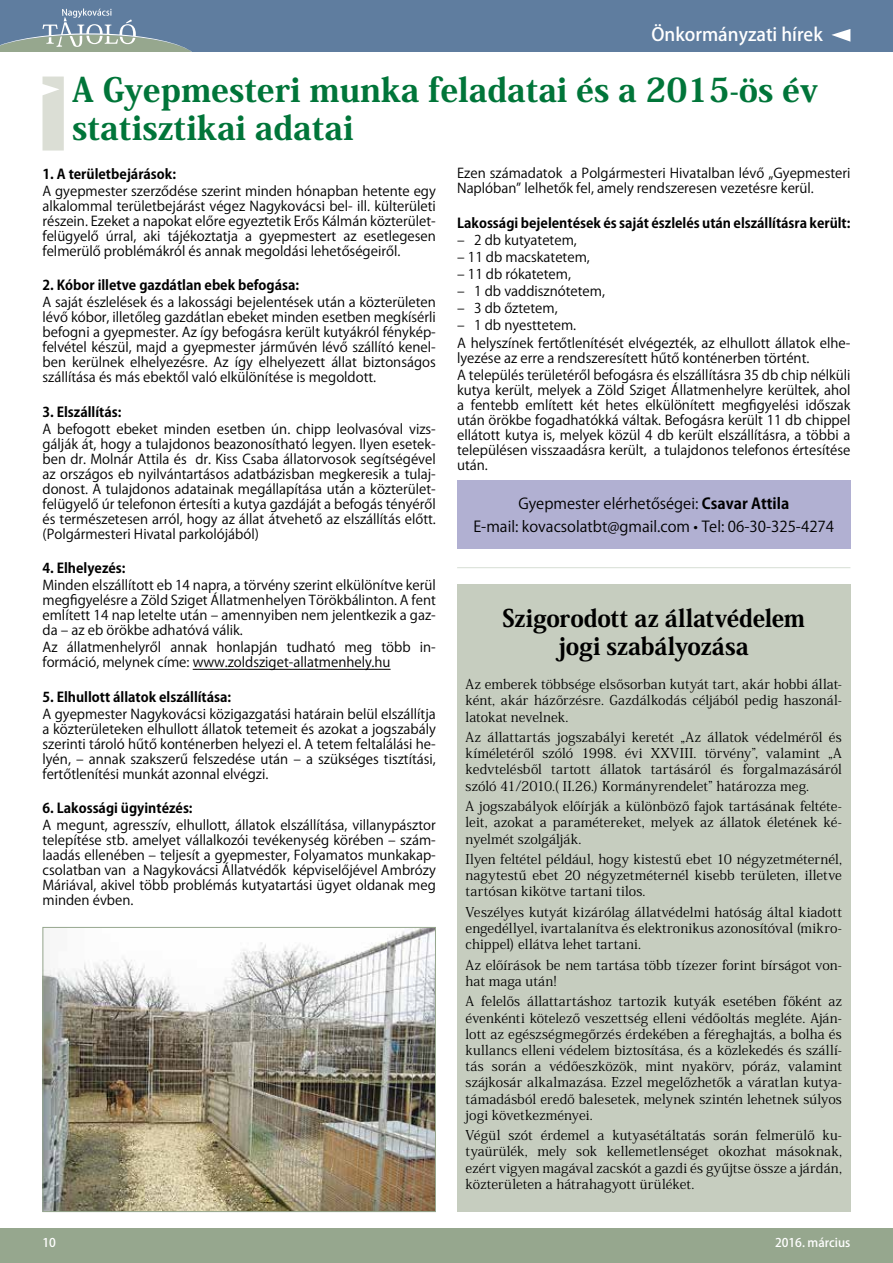
<style>
.page{position:relative;width:893px;height:1263px;background:#fff}
.page>*{position:absolute;margin:0;border:0;box-sizing:border-box;transform-origin:0 0}
.t1{font:800 33px/37.5px "Koz Min Pr 6 N";color:#007539}
.t2{font:800 24px/28.8px "Koz Min Pr 6 N";letter-spacing:-.005em;color:#000;text-align:center;scale:.96 1}
.t3{font:500 18px "Koz Go Pr 6 N";color:#fff}
.t4{font:15px/22.2px "Koz Go Pr 6 N";color:#000;text-align:center}
.t5{font:13.5px/15px "Koz Go Pr 6 N";color:#000;text-align:justify}
.t6{font:13.5px/16.2px "Koz Min Pr 6 N";letter-spacing:.005em;color:#000;text-align:justify}
.t7{font:700 13.5px "Koz Go Pr 6 N";color:#000}
.t8{font:500 12px "Koz Go Pr 6 N";color:#fff}
.s1{font-weight:700}
</style>
<div class="page">
<div style="left:0;top:0;width:893px;height:51px;background:#5f7d9f"></div>
<svg style="left:831px;top:29px;width:19px;height:13px"></svg>
<svg style="left:0;top:9px;width:191px;height:42px"></svg>
<div style="left:0;top:1229px;width:893px;height:34px;background:#96a78e"></div>
<hr style="left:193px;top:669px;width:198px;height:1px;background:#000">
<svg style="left:43px;top:77px;width:21px;height:74px"></svg>
<img style="left:45px;top:929px;width:389px;height:281px">
<div style="left:43px;top:927px;width:393px;height:285px;border:1px solid #96a78e"></div>
<div style="left:457px;top:585px;width:393px;height:627px;background:#c6cdbf"></div>
<hr style="left:457px;top:567px;width:393px;height:1px;background:#96a78e">
<div style="left:457px;top:480px;width:393px;height:69px;background:#b1b0d2"></div>
<h3 class="t3" style="left:651px;top:25px;width:173px">Önkormányzati hírek</h3>
<h1 class="t1" style="left:72px;top:72px;width:747px">A Gyepmesteri munka feladatai és a 2015-ös év statisztikai adatai</h1>
<p class="t7" style="left:43px;top:166px;width:135px">1. A területbejárások:</p>
<p class="t5" style="left:43px;top:184px;width:395px">A gyepmester szerződése szerint minden hónapban hetente egy alkalommal területbejárást végez Nagykovácsi bel- ill. külterületi részein. Ezeket a napokat előre egyeztetik Erős Kálmán közterület&shy;felügyelő úrral, aki tájékoztatja a gyepmestert az esetlegesen felmerülő problémákról és annak megoldási lehetőségeiről.</p>
<p class="t7" style="left:43px;top:278px;width:258px">2. Kóbor illetve gazdátlan ebek befogása:</p>
<p class="t5" style="left:43px;top:295px;width:395px">A saját észlelések és a lakossági bejelentések után a közterületen lévő kóbor, illetőleg gazdátlan ebeket minden esetben megkísérli befogni a gyepmester. Az így befogásra került kutyákról fénykép&shy;felvétel készül, majd a gyepmester járművén lévő szállító kenel&shy;ben kerülnek elhelyezésre. Az így elhelyezett állat biztonságos szállítása és más ebektől való elkülönítése is megoldott.</p>
<p class="t7" style="left:43px;top:404px;width:80px">3. Elszállítás:</p>
<p class="t5" style="left:43px;top:422px;width:395px">A befogott ebeket minden esetben ún. chipp leolvasóval vizs&shy;gálják át, hogy a tulajdonos beazonosítható legyen. Ilyen esetek&shy;ben dr. Molnár Attila és dr. Kiss Csaba állatorvosok segítségével az országos eb nyilvántartásos adatbázisban megkeresik a tulaj&shy;donost. A tulajdonos adatainak megállapítása után a közterület&shy;felügyelő úr telefonon értesíti a kutya gazdáját a befogás tényéről és természetesen arról, hogy az állat átvehető az elszállítás előtt. (Polgármesteri Hivatal parkolójából)</p>
<p class="t7" style="left:43px;top:560px;width:85px">4. Elhelyezés:</p>
<p class="t5" style="left:43px;top:578px;width:395px">Minden elszállított eb 14 napra, a törvény szerint elkülönítve kerül megfigyelésre a Zöld Sziget Állatmenhelyen Törökbálinton. A fent említett 14 nap letelte után – amennyiben nem jelentkezik a gaz&shy;da – az eb örökbe adhatóvá válik.</p>
<p class="t5" style="left:43px;top:640px;width:395px">Az állatmenhelyről annak honlapján tudható meg több in&shy;formáció, melynek címe: www.zoldsziget-allatmenhely.hu</p>
<p class="t7" style="left:43px;top:689px;width:190px">5. Elhullott állatok elszállítása:</p>
<p class="t5" style="left:43px;top:707px;width:395px">A gyepmester Nagykovácsi közigazgatási határain belül elszállítja a közterületeken elhullott állatok tetemeit és azokat a jogszabály szerinti tároló hűtő konténerben helyezi el. A tetem feltalálási he&shy;lyén, – annak szakszerű felszedése után – a szükséges tisztítási, fertőtlenítési munkát azonnal elvégzi.</p>
<p class="t7" style="left:43px;top:800px;width:152px">6. Lakossági ügyintézés:</p>
<p class="t5" style="left:43px;top:818px;width:395px">A megunt, agresszív, elhullott, állatok elszállítása, villanypásztor telepítése stb. amelyet vállalkozói tevékenység körében – szám&shy;laadás ellenében – teljesít a gyepmester, Folyamatos munkakap&shy;csolatban van a Nagykovácsi Állatvédők képviselőjével Ambrózy Máriával, akivel több problémás kutyatartási ügyet oldanak meg minden évben.</p>
<p class="t5" style="left:457px;top:166px;width:395px">Ezen számadatok a Polgármesteri Hivatalban lévő „Gyepmesteri<br>Naplóban” lelhetők fel, amely rendszeresen vezetésre kerül.</p>
<p class="t7" style="left:457px;top:215px;width:395px">Lakossági bejelentések és saját észlelés után elszállításra került:</p>
<p class="t5" style="left:457px;top:233px;width:121px">– 2 db kutyatetem,</p>
<p class="t5" style="left:457px;top:250px;width:134px">– 11 db macskatetem,</p>
<p class="t5" style="left:457px;top:267px;width:115px">– 11 db rókatetem,</p>
<p class="t5" style="left:457px;top:284px;width:149px">– 1 db vaddisznótetem,</p>
<p class="t5" style="left:457px;top:301px;width:102px">– 3 db őztetem,</p>
<p class="t5" style="left:457px;top:317px;width:395px;line-height:17.1px">– 1 db nyesttetem.<br>A helyszínek fertőtlenítését elvégezték, az elhullott állatok elhe-</p>
<p class="t5" style="left:457px;top:349px;width:395px;line-height:17.1px">lyezése az erre a rendszeresített hűtő konténerben történt.<br>A település területéről befogásra és elszállításra 35 db chip nélküli</p>
<p class="t5" style="left:457px;top:383px;width:395px">kutya került, melyek a Zöld Sziget Állatmenhelyre kerültek, ahol a fentebb említett két hetes elkülönített megfigyelési időszak után örökbe fogadhatókká váltak. Befogásra került 11 db chippel ellátott kutya is, melyek közül 4 db került elszállításra, a többi a településen visszaadásra került, a tulajdonos telefonos értesítése után.</p>
<p class="t4" style="left:473px;top:493px;width:362px">Gyepmester elérhetőségei: <span class="s1">Csavar Attila<br></span>E-mail: kovacsolatbt@gmail.com • Tel: 06-30-325-4274</p>
<h2 class="t2" style="left:503px;top:604px;width:316px">Szigorodott az állatvédelem jogi szabályozása</h2>
<p class="t6" style="left:466px;top:676px;width:378px">Az emberek többsége elsősorban kutyát tart, akár hobbi állat&shy;ként, akár házőrzésre. Gazdálkodás céljából pedig haszonál&shy;latokat nevelnek.</p>
<p class="t6" style="left:466px;top:729px;width:378px">Az állattartás jogszabályi keretét „Az állatok védelméről és kíméletéről szóló 1998. évi XXVIII. törvény”, valamint „A kedvtelésből tartott állatok tartásáról és forgalmazásáról szóló 41/2010.( II.26.) Kormányrendelet” határozza meg.</p>
<p class="t6" style="left:466px;top:798px;width:378px">A jogszabályok előírják a különböző fajok tartásának feltéte&shy;leit, azokat a paramétereket, melyek az állatok életének ké&shy;nyelmét szolgálják.</p>
<p class="t6" style="left:466px;top:851px;width:378px">Ilyen feltétel például, hogy kistestű ebet 10 négyzetméternél, nagytestű ebet 20 négyzetméternél kisebb területen, illetve tartósan kikötve tartani tilos.</p>
<p class="t6" style="left:466px;top:904px;width:378px">Veszélyes kutyát kizárólag állatvédelmi hatóság által kiadott engedéllyel, ivartalanítva és elektronikus azonosítóval (mikro&shy;chippel) ellátva lehet tartani.</p>
<p class="t6" style="left:466px;top:957px;width:378px">Az előírások be nem tartása több tízezer forint bírságot von&shy;hat maga után!</p>
<p class="t6" style="left:466px;top:993px;width:378px">A felelős állattartáshoz tartozik kutyák esetében főként az évenkénti kötelező veszettség elleni védőoltás megléte. Aján&shy;lott az egészségmegőrzés érdekében a féreghajtás, a bolha és kullancs elleni védelem biztosítása, és a közlekedés és szállí&shy;tás során a védőeszközök, mint nyakörv, póráz, valamint szájkosár alkalmazása. Ezzel megelőzhetők a váratlan kutya&shy;támadásból eredő balesetek, melynek szintén lehetnek súlyos jogi következményei.</p>
<p class="t6" style="left:466px;top:1127px;width:378px">Végül szót érdemel a kutyasétáltatás során felmerülő ku&shy;tyaürülék, mely sok kellemetlenséget okozhat másoknak, ezért vigyen magával zacskót a gazdi és gyűjtse össze a járdán, közterületen a hátrahagyott ürüléket.</p>
<p class="t8" style="left:43px;top:1236px;width:15px">10</p>
<p class="t8" style="left:775px;top:1236px;width:77px">2016. március</p>
<p class="t8" style="left:43px;top:1236px;width:8px">4</p>
<p class="t8" style="left:795px;top:1236px;width:8px">5</p>
</div>
